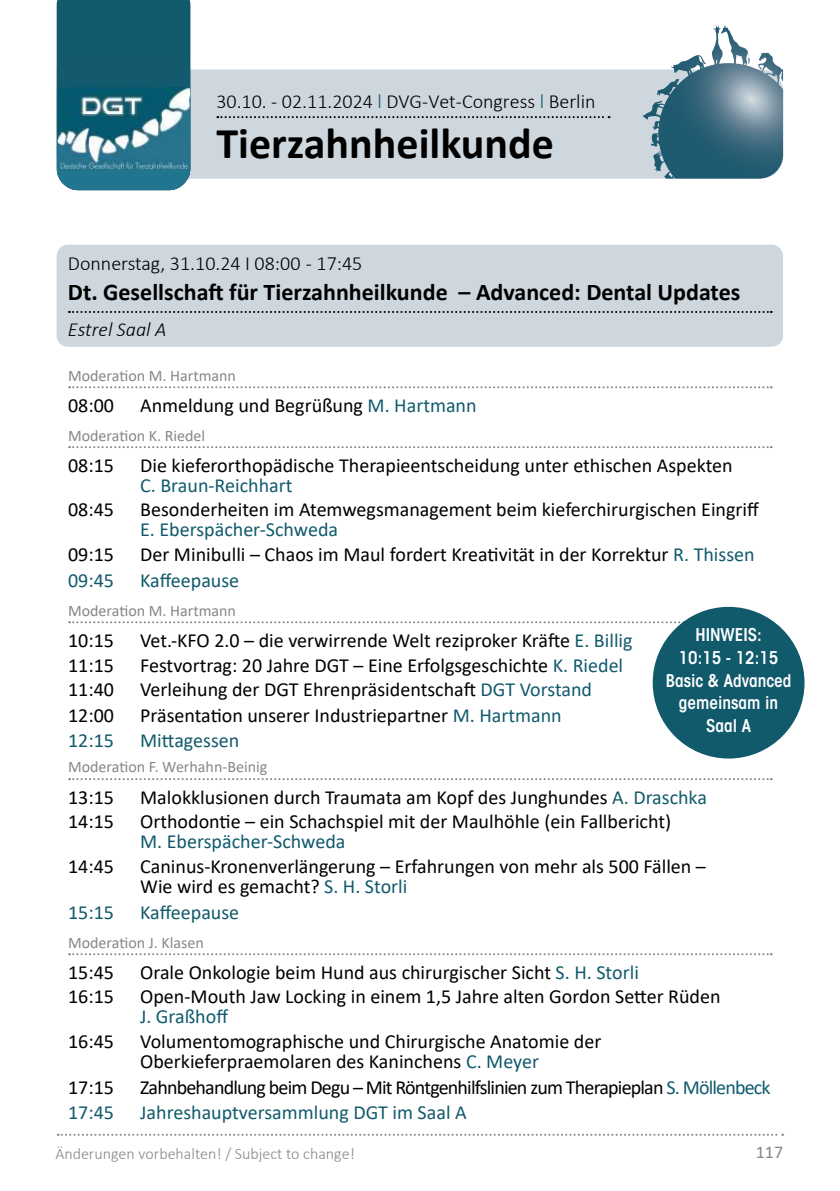
<style>
.page{position:relative;width:840px;height:1191px;background:#fff}
.page>*{position:absolute;margin:0;border:0;box-sizing:border-box;transform-origin:0 0}
.t1{font:700 44px "Calibri";color:#000}
.t2{font:700 24px "Calibri";color:#000}
.t3{font:20px/20px "Calibri";color:#000}
.t4{font:20px "Calibri";color:#115a6c}
.t5{font:300 20px "Calibri";color:#000}
.t6{font:20px "Calibri";letter-spacing:-.04em;color:#000}
.t7{font:italic 300 20px "Calibri";color:#000}
.t8{font:18px "Calibri";color:#878787}
.t9{font:600 condensed 17.4px/22.6px "ITC Avant Garde Std";color:#fff;text-align:center}
.t10{font:16px "Calibri";color:#878787}
.t11{font:300 16px "Calibri";color:#878787}
.s1{color:#115a6c}
</style>
<div class="page">
<svg style="left:58px;top:1133px;width:724px;height:2px"></svg>
<div style="left:57px;top:245px;width:725px;height:102px;background:#ced7de;border-radius:11px"></div>
<svg style="left:69px;top:311px;width:702px;height:2px"></svg>
<svg style="left:69px;top:386px;width:702px;height:2px"></svg>
<svg style="left:69px;top:446px;width:702px;height:2px"></svg>
<svg style="left:69px;top:621px;width:614px;height:2px"></svg>
<svg style="left:69px;top:778px;width:702px;height:2px"></svg>
<svg style="left:69px;top:953px;width:702px;height:2px"></svg>
<svg style="left:57px;top:69px;width:725px;height:110px;background:#b8c6cf"></svg>
<div style="left:57px;top:0;width:133px;height:139px;background:#115a6c"></div>
<div style="left:57px;top:129px;width:133px;height:61px;background:#22758e;border-radius:13px"></div>
<img style="left:58px;top:87px;width:132px;height:83px">
<svg style="left:642px;top:26px;width:74px;height:104px"></svg>
<svg style="left:217px;top:116px;width:392px;height:2px"></svg>
<div style="left:652px;top:607px;width:152px;height:151px;background:#115a6c;border-radius:50%"></div>
<p class="t5" style="left:216px;top:89px;width:380px">30.10. - 02.11.2024 <span class="s1">l</span> DVG-Vet-Congress <span class="s1">l</span> Berlin</p>
<h1 class="t1" style="left:216px;top:112px;width:339px">Tierzahnheilkunde</h1>
<p class="t5" style="left:68px;top:250px;width:296px">Donnerstag, 31.10.24 I 08:00 - 17:45</p>
<p class="t2" style="left:68px;top:275px;width:673px">Dt. Gesellschaft für Tierzahnheilkunde – Advanced: Dental Updates</p>
<p class="t7" style="left:68px;top:316px;width:100px">Estrel Saal A</p>
<p class="t10" style="left:68px;top:364px;width:169px">Moderation M. Hartmann</p>
<p class="t3" style="left:68px;top:395px;width:47px">08:00</p>
<p class="t3" style="left:140px;top:395px;width:338px">Anmeldung und Begrüßung <span class="s1">M. Hartmann</span></p>
<p class="t10" style="left:68px;top:424px;width:138px">Moderation K. Riedel</p>
<p class="t3" style="left:68px;top:455px;width:47px">08:15</p>
<p class="t3" style="left:140px;top:455px;width:593px">Die kieferorthopädische Therapieentscheidung unter ethischen Aspekten</p>
<p class="t4" style="left:140px;top:471px;width:154px">C. Braun-Reichhart</p>
<p class="t3" style="left:68px;top:499px;width:47px">08:45</p>
<p class="t3" style="left:140px;top:499px;width:620px">Besonderheiten im Atemwegsmanagement beim kieferchirurgischen Eingriff</p>
<p class="t4" style="left:140px;top:516px;width:199px">E. Eberspächer-Schweda</p>
<p class="t3" style="left:68px;top:544px;width:47px">09:15</p>
<p class="t3" style="left:140px;top:544px;width:615px">Der Minibulli – Chaos im Maul fordert Kreativität in der Korrektur <span class="s1">R. Thissen</span></p>
<p class="t4" style="left:68px;top:566px;width:47px">09:45</p>
<p class="t4" style="left:140px;top:566px;width:100px">Kaffeepause</p>
<p class="t10" style="left:68px;top:599px;width:169px">Moderation M. Hartmann</p>
<p class="t3" style="left:68px;top:630px;width:47px">10:15</p>
<p class="t3" style="left:140px;top:630px;width:493px">Vet.-KFO 2.0 – die verwirrende Welt reziproker Kräfte <span class="s1">E. Billig</span></p>
<p class="t3" style="left:68px;top:654px;width:47px">11:15</p>
<p class="t3" style="left:140px;top:654px;width:484px">Festvortrag: 20 Jahre DGT – Eine Erfolgsgeschichte <span class="s1">K. Riedel</span></p>
<p class="t3" style="left:68px;top:679px;width:47px">11:40</p>
<p class="t3" style="left:140px;top:679px;width:453px">Verleihung der DGT Ehrenpräsidentschaft <span class="s1">DGT Vorstand</span></p>
<p class="t3" style="left:68px;top:705px;width:47px">12:00</p>
<p class="t3" style="left:140px;top:705px;width:423px">Präsentation unserer Industriepartner <span class="s1">M. Hartmann</span></p>
<p class="t4" style="left:68px;top:726px;width:47px">12:15</p>
<p class="t4" style="left:140px;top:726px;width:101px">Mittagessen</p>
<p class="t10" style="left:68px;top:756px;width:201px">Moderation F. Werhahn-Beinig</p>
<p class="t3" style="left:68px;top:786px;width:47px">13:15</p>
<p class="t3" style="left:140px;top:786px;width:568px">Malokklusionen durch Traumata am Kopf des Junghundes <span class="s1">A. Draschka</span></p>
<p class="t3" style="left:68px;top:811px;width:47px">14:15</p>
<p class="t3" style="left:140px;top:811px;width:532px">Orthodontie – ein Schachspiel mit der Maulhöhle (ein Fallbericht)</p>
<p class="t4" style="left:140px;top:828px;width:207px">M. Eberspächer-Schweda</p>
<p class="t3" style="left:68px;top:855px;width:47px">14:45</p>
<p class="t3" style="left:140px;top:855px;width:567px">Caninus-Kronenverlängerung – Erfahrungen von mehr als 500 Fällen –<br>Wie wird es gemacht? <span class="s1">S. H. Storli</span></p>
<p class="t4" style="left:68px;top:898px;width:47px">15:15</p>
<p class="t4" style="left:140px;top:898px;width:100px">Kaffeepause</p>
<p class="t10" style="left:68px;top:931px;width:137px">Moderation J. Klasen</p>
<p class="t3" style="left:68px;top:961px;width:47px">15:45</p>
<p class="t3" style="left:140px;top:961px;width:500px">Orale Onkologie beim Hund aus chirurgischer Sicht <span class="s1">S. H. Storli</span></p>
<p class="t3" style="left:68px;top:986px;width:47px">16:15</p>
<p class="t3" style="left:140px;top:986px;width:581px">Open-Mouth Jaw Locking in einem 1,5 Jahre alten Gordon Setter Rüden</p>
<p class="t4" style="left:140px;top:1003px;width:89px">J. Graßhoff</p>
<p class="t3" style="left:68px;top:1030px;width:47px">16:45</p>
<p class="t3" style="left:140px;top:1030px;width:462px">Volumentomographische und Chirurgische Anatomie der<br>Oberkieferpraemolaren des Kaninchens <span class="s1">C. Meyer</span></p>
<p class="t3" style="left:68px;top:1077px;width:47px">17:15</p>
<p class="t6" style="left:140px;top:1073px;width:631px">Zahnbehandlung beim Degu – Mit Röntgenhilfslinien zum Therapieplan <span class="s1">S. Möllenbeck</span></p>
<p class="t4" style="left:68px;top:1098px;width:47px">17:45</p>
<p class="t4" style="left:140px;top:1098px;width:328px">Jahreshauptversammlung DGT im Saal A</p>
<p class="t9" style="left:665px;top:623px;width:127px">HINWEIS:<br>10:15 - 12:15<br>Basic &amp; Advanced gemeinsam in<br>Saal A</p>
<p class="t11" style="left:55px;top:1143px;width:301px">Änderungen vorbehalten! / Subject to change!</p>
<p class="t8" style="left:755px;top:1139px;width:29px">117</p>
</div>
